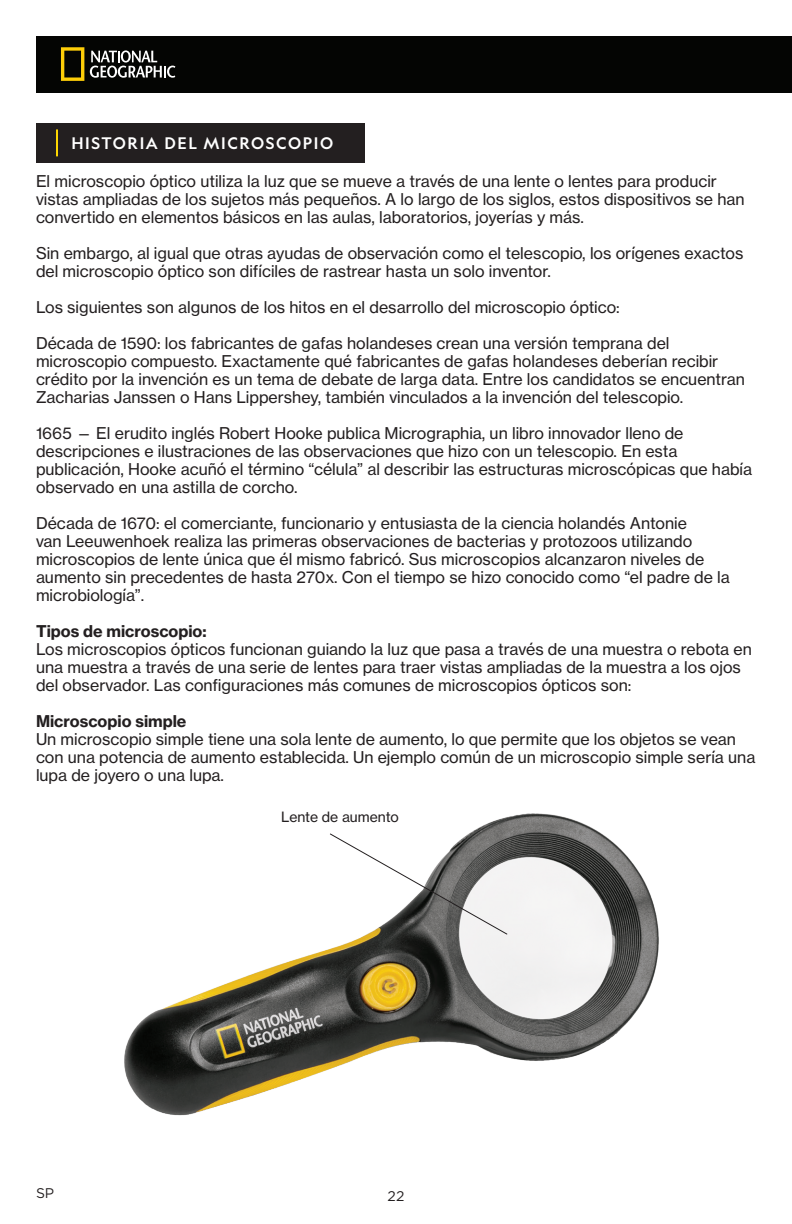
<style>
.page{position:relative;width:792px;height:1224px;background:#fff}
.page>*{position:absolute;margin:0;border:0;box-sizing:border-box;transform-origin:0 0}
.t1{font:16px/18px "N Haas Grotesk TX Pro 55 Rg";color:#231f20}
.t2{font:16px "N Haas Grotesk TX Pro 75 Bd";color:#231f20}
.t3{font:500 16px "Geograph";letter-spacing:.1em;color:#fff}
.t4{font:14px "N Haas Grotesk TX Pro 55 Rg";color:#231f20}
.t5{font:14px "Gotham";color:#231f20}
</style>
<div class="page">
<div style="left:36px;top:36px;width:756px;height:56px;background:#040503"></div>
<svg style="left:61px;top:47px;width:23px;height:34px"></svg>
<svg style="left:90px;top:50px;width:85px;height:28px"></svg>
<img style="left:124px;top:813px;width:535px;height:303px">
<svg style="left:329px;top:833px;width:179px;height:102px"></svg>
<div style="left:36px;top:123px;width:329px;height:40px;background:#231f20"></div>
<hr style="left:56px;top:129px;width:2px;height:27px;background:#fed702">
<p class="t3" style="left:71px;top:133px;width:263px">HISTORIA DEL MICROSCOPIO</p>
<p class="t1" style="left:36px;top:173px;width:710px">El microscopio óptico utiliza la luz que se mueve a través de una lente o lentes para producir vistas ampliadas de los sujetos más pequeños. A lo largo de los siglos, estos dispositivos se han convertido en elementos básicos en las aulas, laboratorios, joyerías y más.</p>
<p class="t1" style="left:36px;top:245px;width:709px">Sin embargo, al igual que otras ayudas de observación como el telescopio, los orígenes exactos del microscopio óptico son difíciles de rastrear hasta un solo inventor.</p>
<p class="t1" style="left:36px;top:299px;width:585px">Los siguientes son algunos de los hitos en el desarrollo del microscopio óptico:</p>
<p class="t1" style="left:36px;top:335px;width:711px">Década de 1590: los fabricantes de gafas holandeses crean una versión temprana del microscopio compuesto. Exactamente qué fabricantes de gafas holandeses deberían recibir crédito por la invención es un tema de debate de larga data. Entre los candidatos se encuentran Zacharias Janssen o Hans Lippershey, también vinculados a la invención del telescopio.</p>
<p class="t1" style="left:36px;top:425px;width:718px">1665 — El erudito inglés Robert Hooke publica Micrographia, un libro innovador lleno de descripciones e ilustraciones de las observaciones que hizo con un telescopio. En esta publicación, Hooke acuñó el término “célula” al describir las estructuras microscópicas que había observado en una astilla de corcho.</p>
<p class="t1" style="left:36px;top:515px;width:695px">Década de 1670: el comerciante, funcionario y entusiasta de la ciencia holandés Antonie<br>van Leeuwenhoek realiza las primeras observaciones de bacterias y protozoos utilizando microscopios de lente única que él mismo fabricó. Sus microscopios alcanzaron niveles de aumento sin precedentes de hasta 270x. Con el tiempo se hizo conocido como “el padre de la microbiología”.</p>
<p class="t2" style="left:36px;top:622px;width:172px">Tipos de microscopio:</p>
<p class="t1" style="left:36px;top:641px;width:717px">Los microscopios ópticos funcionan guiando la luz que pasa a través de una muestra o rebota en una muestra a través de una serie de lentes para traer vistas ampliadas de la muestra a los ojos del observador. Las configuraciones más comunes de microscopios ópticos son:</p>
<p class="t2" style="left:36px;top:712px;width:152px">Microscopio simple</p>
<p class="t1" style="left:36px;top:731px;width:721px">Un microscopio simple tiene una sola lente de aumento, lo que permite que los objetos se vean con una potencia de aumento establecida. Un ejemplo común de un microscopio simple sería una lupa de joyero o una lupa.</p>
<p class="t4" style="left:281px;top:808px;width:119px">Lente de aumento</p>
<p class="t5" style="left:36px;top:1186px;width:20px">SP</p>
<p class="t5" style="left:388px;top:1189px;width:18px">22</p>
</div>
